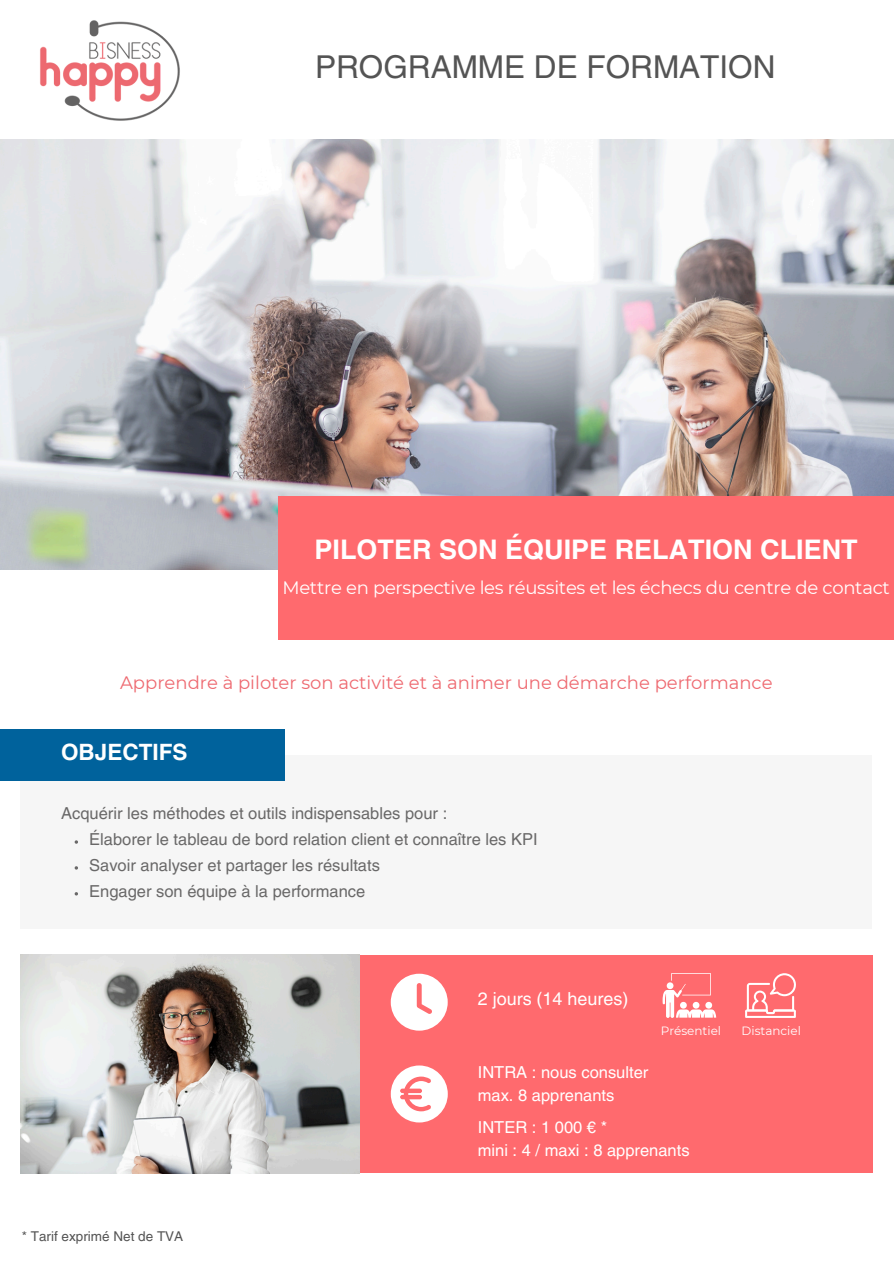
<style>
.page{position:relative;width:894px;height:1264px;background:#fff}
.page>*{position:absolute;margin:0;border:0;box-sizing:border-box;transform-origin:0 0}
.t1{font:31.5px "Helvetica LT Pro";color:#545454}
.t2{font:700 27px "Helvetica LT Pro";color:#fff}
.t3{font:700 22.5px "Helvetica LT Pro";color:#fff}
.t4{font:18px "Montserrat";letter-spacing:-.015em;color:#fff}
.t5{font:18px "Montserrat";color:#ee6970}
.t6{font:18px "Helvetica LT Pro";color:#fff}
.t7{font:16.5px "Helvetica LT Pro";color:#696868}
.t8{font:16.5px/22.5px "Helvetica LT Pro";color:#fff}
.t9{font:13.5px "Helvetica LT Pro";color:#545454}
.t10{font:12px "Montserrat";color:#fff}
</style>
<div class="page">
<img style="left:40px;top:20px;width:140px;height:101px">
<img style="left:0;top:139px;width:893px;height:430px">
<div style="left:278px;top:496px;width:615px;height:144px;background:#ff6a6e"></div>
<div style="left:21px;top:755px;width:850px;height:173px;background:#f6f6f6"></div>
<div style="left:0;top:729px;width:284px;height:51px;background:#00629c"></div>
<div style="left:267px;top:954px;width:604px;height:218px;background:#ff6a6e"></div>
<img style="left:21px;top:954px;width:338px;height:218px">
<svg style="left:390px;top:973px;width:57px;height:57px"></svg>
<svg style="left:662px;top:973px;width:54px;height:44px"></svg>
<svg style="left:390px;top:1065px;width:57px;height:57px"></svg>
<svg style="left:745px;top:973px;width:51px;height:44px"></svg>
<h3 class="t1" style="left:315px;top:55px;width:462px">PROGRAMME DE FORMATION</h3>
<h5 class="t2" style="left:314px;top:540px;width:544px">PILOTER SON ÉQUIPE RELATION CLIENT</h5>
<p class="t4" style="left:282px;top:577px;width:608px">Mettre en perspective les réussites et les échecs du centre de contact</p>
<h5 class="t5" style="left:120px;top:671px;width:654px">Apprendre à piloter son activité et à animer une démarche performance</h5>
<h5 class="t3" style="left:61px;top:743px;width:128px">OBJECTIFS</h5>
<p class="t7" style="left:61px;top:807px;width:387px">Acquérir les méthodes et outils indispensables pour :</p>
<p class="t7" style="left:89px;top:833px;width:450px">Élaborer le tableau de bord relation client et connaître les KPI</p>
<p class="t7" style="left:89px;top:858px;width:292px">Savoir analyser et partager les résultats</p>
<p class="t7" style="left:89px;top:884px;width:277px">Engager son équipe à la performance</p>
<p class="t9" style="left:22px;top:1231px;width:163px">* Tarif exprimé Net de TVA</p>
<h2 class="t6" style="left:477px;top:992px;width:152px">2 jours (14 heures)</h2>
<p class="t8" style="left:477px;top:1062px;width:172px">INTRA : nous consulter max. 8 apprenants</p>
<h5 class="t10" style="left:660px;top:1023px;width:62px">Présentiel</h5>
<p class="t8" style="left:477px;top:1117px;width:131px">INTER : 1 000 € *</p>
<p class="t8" style="left:477px;top:1140px;width:213px">mini : 4 / maxi : 8 apprenants</p>
<p class="t10" style="left:741px;top:1023px;width:61px">Distanciel</p>
</div>
